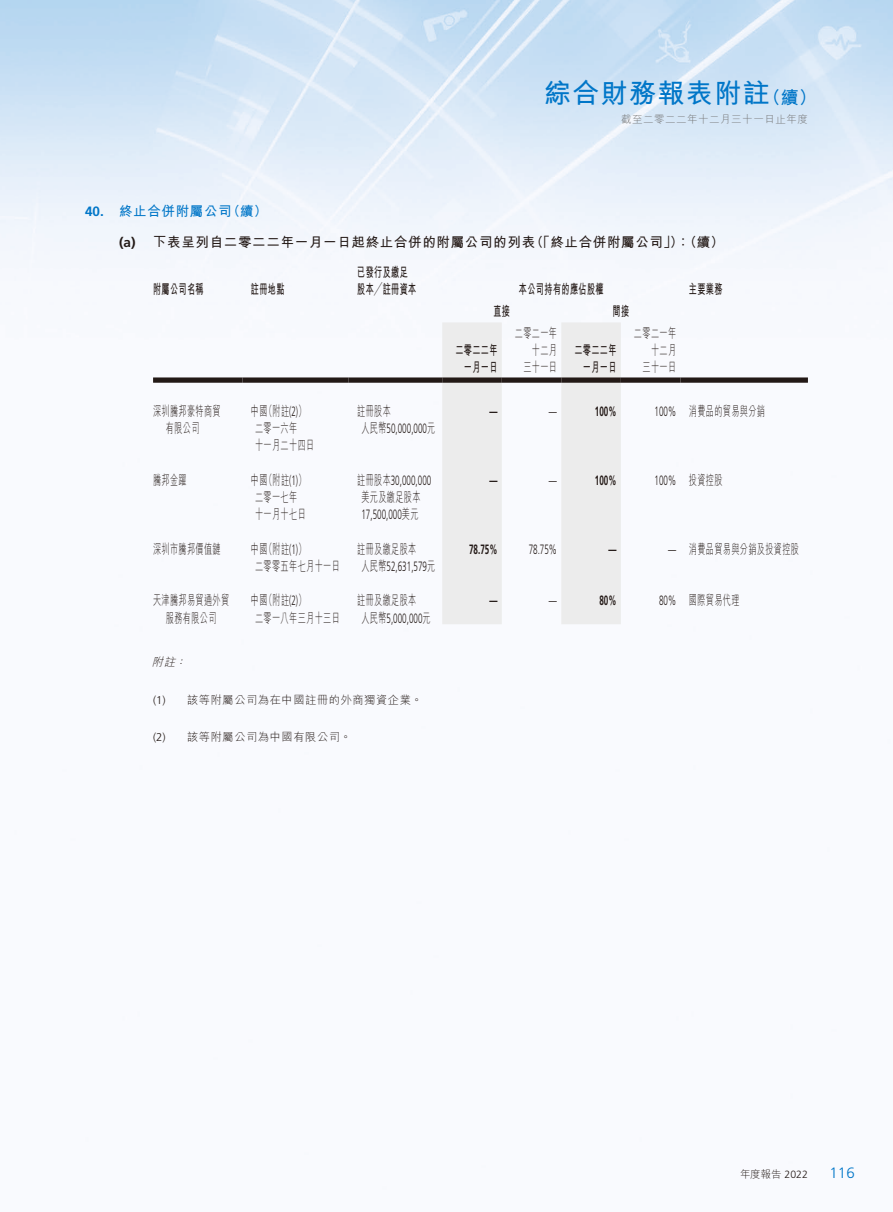
<style>
.page{position:relative;width:893px;height:1212px;background:#fff}
.page>*{position:absolute;margin:0;border:0;box-sizing:border-box;transform-origin:0 0}
.t1{font:700 27px "M Hei HK";letter-spacing:.05em;color:#0076c8}
.t2{font:700 18px "M Hei HK";color:#0076c8}
.t3{font:300 15px "Frutiger LT Std";color:#0076c8}
.t4{font:300 13.5px/17.2px "M Hei HK";letter-spacing:.05em;color:#231916;scale:.6 1}
.t5{font:300 13.5px "Frutiger LT Std";color:#231916;scale:.6 1}
.t6{font:700 13.5px/17.2px "M Hei HK";letter-spacing:.05em;color:#231916;text-align:right;scale:.6 1}
.t7{font:700 13.5px "M Hei HK";letter-spacing:.05em;color:#231916}
.t8{font:700 13.5px "Frutiger LT Std";color:#231916;scale:.6 1}
.t9{font:700 13.5px "M Hei HK";letter-spacing:.05em;color:#0076c8}
.t10{font:700 13.5px "Frutiger LT Std";color:#0076c8}
.t11{font:700 13.5px "Frutiger LT Std";color:#231916}
.t12{font:300 11.25px "M Hei HK";letter-spacing:.05em;color:#231916}
.t13{font:300 11.25px "Frutiger LT Std";color:#231916}
.t14{font:italic 300 11.25px "M Hei HK";color:#231916}
.t15{font:300 10.5px "M Hei HK";letter-spacing:.05em;color:#727272}
.t16{font:300 10.5px "M Hei HK";color:#231916}
.s1{font-family:"Frutiger LT Std"}
.s2{font-family:"M Hei HK"}
</style>
<div class="page">
<img style="left:0;top:0;width:893px;height:302px">
<svg style="left:442px;top:322px;width:179px;height:302px;fill:#ececec"></svg>
<div style="left:153px;top:377px;width:89px;height:6px;background:#231916"></div>
<div style="left:242px;top:377px;width:107px;height:6px;background:#231916"></div>
<div style="left:349px;top:377px;width:93px;height:6px;background:#231916"></div>
<div style="left:442px;top:377px;width:60px;height:6px;background:#231916"></div>
<div style="left:502px;top:377px;width:59px;height:6px;background:#231916"></div>
<div style="left:561px;top:377px;width:60px;height:6px;background:#231916"></div>
<div style="left:621px;top:377px;width:59px;height:6px;background:#231916"></div>
<div style="left:680px;top:377px;width:128px;height:6px;background:#231916"></div>
<h1 class="t1" style="left:544px;top:73px;width:227px">綜合財務報表附註</h1>
<h2 class="t2" style="left:763px;top:84px;width:56px">（續(</h2>
<p class="t15" style="left:621px;top:114px;width:188px">截至二零二二年十二月三十一日止年度</p>
<p class="t10" style="left:85px;top:204px;width:20px">40.</p>
<p class="t9" style="left:119px;top:201px;width:114px">終止合併附屬公司</p>
<p class="t9" style="left:227px;top:201px;width:42px">（續(</p>
<p class="t11" style="left:119px;top:235px;width:18px">a( )</p>
<p class="t7" style="left:153px;top:232px;width:384px">下表呈列自二零二二年一月一日起終止合併的附屬公司的列表</p>
<p class="t7" style="left:530px;top:232px;width:155px">（「終止合併附屬公司」）</p>
<p class="t7" style="left:677px;top:232px;width:49px">（：續(</p>
<p class="t6" style="left:153px;top:280px;width:86px">附屬公司名稱</p>
<p class="t6" style="left:251px;top:280px;width:58px">註冊地點</p>
<p class="t6" style="left:357px;top:262px;width:86px">已發行及繳足</p>
<p class="t6" style="left:357px;top:280px;width:100px">股本╱註冊資本</p>
<p class="t4" style="left:166px;top:402px;width:93px;text-indent:-13px">深圳騰邦豪特商貿有限公司</p>
<p class="t4" style="left:264px;top:402px;width:71px">（附註 (<span class="s1">(2)</span></p>
<p class="t4" style="left:255px;top:402px;width:100px;text-indent:-4px">中國<br>二零一六年<br>十一月二十四日</p>
<p class="t4" style="left:357px;top:402px;width:58px">註冊股本</p>
<p class="t5" style="left:361px;top:420px;width:124px"><span class="s2">人民幣</span>50,000,000<span class="s2">元</span></p>
<p class="t4" style="left:153px;top:471px;width:58px">騰邦金躍</p>
<p class="t4" style="left:153px;top:540px;width:114px">深圳市騰邦價值鏈</p>
<p class="t4" style="left:264px;top:471px;width:71px">（附註 (<span class="s1">(1)</span></p>
<p class="t4" style="left:251px;top:471px;width:29px">中國</p>
<p class="t4" style="left:255px;top:488px;width:86px">二零一七年十一月十七日</p>
<p class="t4" style="left:264px;top:540px;width:71px">（附註 (<span class="s1">(1)</span></p>
<p class="t4" style="left:251px;top:540px;width:29px">中國</p>
<p class="t4" style="left:255px;top:557px;width:143px">二零零五年七月十一日</p>
<p class="t5" style="left:357px;top:472px;width:125px"><span class="s2">註冊股本</span>30,000,000</p>
<p class="t4" style="left:361px;top:488px;width:100px">美元及繳足股本</p>
<p class="t5" style="left:361px;top:507px;width:97px">17,500,000<span class="s2">美元</span></p>
<p class="t4" style="left:357px;top:540px;width:100px">註冊及繳足股本</p>
<p class="t5" style="left:361px;top:558px;width:124px"><span class="s2">人民幣</span>52,631,579<span class="s2">元</span></p>
<p class="t4" style="left:153px;top:591px;width:128px;text-align:center">天津騰邦易貿通外貿服務有限公司</p>
<p class="t4" style="left:264px;top:591px;width:71px">（附註 (<span class="s1">(2)</span></p>
<p class="t4" style="left:255px;top:591px;width:143px;text-indent:-4px">中國<br>二零一八年三月十三日</p>
<p class="t4" style="left:357px;top:591px;width:100px">註冊及繳足股本</p>
<p class="t5" style="left:361px;top:610px;width:117px"><span class="s2">人民幣</span>5,000,000<span class="s2">元</span></p>
<p class="t14" style="left:152px;top:656px;width:28px">附註</p>
<p class="t14" style="left:175px;top:656px;width:16px">：</p>
<p class="t13" style="left:153px;top:693px;width:14px">1( )</p>
<p class="t13" style="left:153px;top:731px;width:14px">2( )</p>
<p class="t12" style="left:187px;top:694px;width:237px">該等附屬公司為在中國註冊的外商獨資企業。</p>
<p class="t12" style="left:187px;top:731px;width:166px">該等附屬公司為中國有限公司。</p>
<p class="t6" style="left:519px;top:280px;width:143px">本公司持有的應佔股權</p>
<p class="t6" style="left:493px;top:301px;width:29px">直接</p>
<p class="t6" style="left:455px;top:340px;width:72px">二零二二年一月一日</p>
<p class="t4" style="left:515px;top:324px;width:72px;text-align:right">二零二一年十二月<br>三十一日</p>
<p class="t8" style="left:489px;top:403px;width:15px">—</p>
<p class="t5" style="left:549px;top:403px;width:15px">—</p>
<p class="t6" style="left:612px;top:301px;width:29px">間接</p>
<p class="t6" style="left:574px;top:340px;width:72px">二零二二年一月一日</p>
<p class="t8" style="left:595px;top:403px;width:38px">100%</p>
<p class="t4" style="left:634px;top:324px;width:72px;text-align:right">二零二一年十二月<br>三十一日</p>
<p class="t5" style="left:654px;top:403px;width:38px">100%</p>
<p class="t6" style="left:689px;top:280px;width:58px">主要業務</p>
<p class="t4" style="left:689px;top:402px;width:128px">消費品的貿易與分銷</p>
<p class="t8" style="left:489px;top:472px;width:15px">—</p>
<p class="t5" style="left:549px;top:472px;width:15px">—</p>
<p class="t8" style="left:595px;top:472px;width:38px">100%</p>
<p class="t5" style="left:654px;top:472px;width:38px">100%</p>
<p class="t4" style="left:689px;top:471px;width:58px">投資控股</p>
<p class="t8" style="left:469px;top:541px;width:49px">78.75%</p>
<p class="t5" style="left:529px;top:541px;width:49px">78.75%</p>
<p class="t8" style="left:608px;top:541px;width:15px">—</p>
<p class="t5" style="left:668px;top:541px;width:15px">—</p>
<p class="t4" style="left:689px;top:540px;width:185px">消費品貿易與分銷及投資控股</p>
<p class="t8" style="left:489px;top:593px;width:15px">—</p>
<p class="t5" style="left:549px;top:593px;width:15px">—</p>
<p class="t8" style="left:599px;top:593px;width:30px">80%</p>
<p class="t5" style="left:659px;top:593px;width:30px">80%</p>
<p class="t4" style="left:689px;top:591px;width:86px">國際貿易代理</p>
<p class="t16" style="left:740px;top:1169px;width:69px">年度報告 <span class="s1">2022</span></p>
<p class="t3" style="left:829px;top:1164px;width:27px">116</p>
</div>
